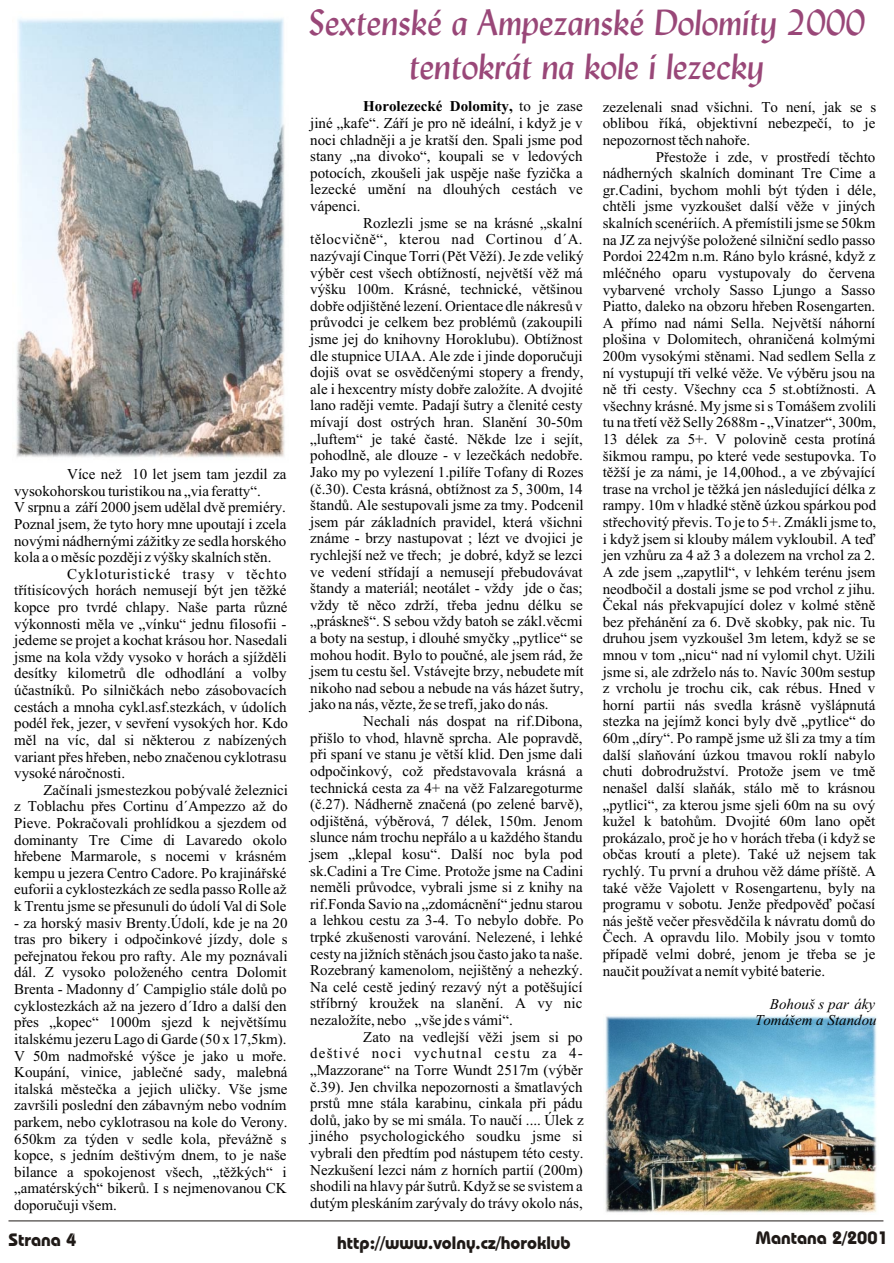
<style>
.page{position:relative;width:894px;height:1263px;background:#fff}
.page>*{position:absolute;margin:0;border:0;box-sizing:border-box;transform-origin:0 0}
.t1{font:italic 36px/43.7px "Lydian BT";color:#994778;text-align:center}
.t2{font:18px "Bauhaus Md BT";color:#1f1a17}
.t3{font:15px/16.6px "Times New Roman";color:#000;text-align:justify}
.t4{font:italic 15px/16.6px "Times New Roman";color:#000;text-align:right}
.s1{font-weight:700}
</style>
<div class="page">
<hr style="left:9px;top:1221px;width:874px;height:1px;background:#1f1a17">
<img style="left:605px;top:1016px;width:272px;height:197px">
<img style="left:16px;top:18px;width:269px;height:440px">
<p class="t3" style="left:14px;top:467px;width:274px;text-align:left;text-indent:53px">Více než 10 let jsem tam jezdil za vysokohorskou turistikou na „via feratty“.<br>V srpnu a záøí 2000 jsem udìlal dvì premiéry.<br>Poznal jsem, že tyto hory mne upoutají i zcela novými nádhernými zážitky ze sedla horského kola a o mìsíc pozdìji z výšky skalních stìn.</p>
<p class="t3" style="left:14px;top:567px;width:275px;text-indent:53px">Cykloturistické trasy v tìchto tøítisícových horách nemusejí být jen tìžké kopce pro tvrdé chlapy. Naše parta rùzné výkonnosti mìla ve „vínku“ jednu filosofii - jedeme se projet a kochat krásou hor. Nasedali jsme na kola vždy vysoko v horách a sjíždìli desítky kilometrù dle odhodlání a volby úèastníkù. Po silnièkách nebo zásobovacích cestách a mnoha cykl.asf.stezkách, v údolích podél øek, jezer, v sevøení vysokých hor. Kdo mìl na víc, dal si nìkterou z nabízených variant pøes høeben, nebo znaèenou cyklotrasu vysoké nároènosti.</p>
<p class="t3" style="left:14px;top:783px;width:275px;text-indent:29px">Zaèínali jsme stezkou po bývalé železnici z Toblachu pøes Cortinu d´Ampezzo až do Pieve. Pokraèovali prohlídkou a sjezdem od dominanty Tre Cime di Lavaredo okolo høebene Marmarole, s nocemi v krásném kempu u jezera Centro Cadore. Po krajináøské euforii a cyklostezkách ze sedla passo Rolle až k Trentu jsme se pøesunuli do údolí Val di Sole</p>
<p class="t3" style="left:14px;top:916px;width:275px">- za horský masiv Brenty.Údolí, kde je na 20 tras pro bikery i odpoèinkové jízdy, dole s peøejnatou øekou pro rafty. Ale my poznávali dál. Z vysoko položeného centra Dolomit Brenta - Madonny d´ Campiglio stále dolù po cyklostezkách až na jezero d´Idro a další den pøes „kopec“ 1000m sjezd k nejvìtšímu italskému jezeru Lago di Garde (50 x 17,5km).<br>V 50m nadmoøské výšce je jako u moøe.<br>Koupání, vinice, jableèné sady, malebná italská mìsteèka a jejich ulièky. Vše jsme završili poslední den zábavným nebo vodním parkem, nebo cyklotrasou na kole do Verony.<br>650km za týden v sedle kola, pøevážnì s kopce, s jedním deštivým dnem, to je naše bilance a spokojenost všech, „tìžkých“ i „amatérských“ bikerù. I s nejmenovanou CK doporuèuji všem.</p>
<h1 class="t1" style="left:309px;top:4px;width:558px">Sextenské a Ampezanské Dolomity 2000 tentokrát na kole i lezecky</h1>
<p class="t3" style="left:310px;top:100px;width:274px;text-indent:53px"><span class="s1">Horolezecké Dolomity,</span> to je zase jiné „kafe“. Záøí je pro nì ideální, i když je v noci chladnìji a je kratší den. Spali jsme pod stany „na divoko“, koupali se v ledových potocích, zkoušeli jak uspìje naše fyzièka a lezecké umìní na dlouhých cestách ve vápenci.</p>
<p class="t3" style="left:310px;top:216px;width:275px;text-indent:53px">Rozlezli jsme se na krásné „skalní tìlocviènì“, kterou nad Cortinou d´A. nazývají Cinque Torri (Pìt Vìží). Je zde veliký výbìr cest všech obtížností, nejvìtší vìž má výšku 100m. Krásné, technické, vìtšinou dobøe odjištìné lezení. Orientace dle nákresù v prùvodci je celkem bez problémù (zakoupili jsme jej do knihovny Horoklubu). Obtížnost dle stupnice UIAA. Ale zde i jinde doporuèuji dojiš•ovat se osvìdèenými stopery a frendy, ale i hexcentry místy dobøe založíte. A dvojité lano radìji vemte. Padají šutry a èlenité cesty mívají dost ostrých hran. Slanìní 30-50m „luftem“ je také èasté. Nìkde lze i sejít, pohodlnì, ale dlouze - v lezeèkách nedobøe.<br>Jako my po vylezení 1.pilíøe Tofany di Rozes (è.30). Cesta krásná, obtížnost za 5, 300m, 14 štandù. Ale sestupovali jsme za tmy. Podcenil jsem pár základních pravidel, která všichni známe - brzy nastupovat ; lézt ve dvojici je rychlejší než ve tøech; je dobré, když se lezci ve vedení støídají a nemusejí pøebudovávat štandy a materiál; neotálet - vždy• jde o èas; vždy tì nìco zdrží, tøeba jednu délku se „práskneš“. S sebou vždy batoh se zákl.vìcmi a boty na sestup, i dlouhé smyèky „pytlice“ se mohou hodit. Bylo to pouèné, ale jsem rád, že jsem tu cestu šel. Vstávejte brzy, nebudete mít nikoho nad sebou a nebude na vás házet šutry, jako na nás, vìzte, že se trefí, jako do nás.</p>
<p class="t3" style="left:310px;top:714px;width:275px;text-indent:53px">Nechali nás dospat na rif.Dibona, pøišlo to vhod, hlavnì sprcha. Ale popravdì, pøi spaní ve stanu je vìtší klid. Den jsme dali odpoèinkový, což pøedstavovala krásná a technická cesta za 4+ na vìž Falzaregoturme (è.27). Nádhernì znaèená (po zelené barvì), odjištìná, výbìrová, 7 délek, 150m. Jenom slunce nám trochu nepøálo a u každého štandu jsem „klepal kosu“. Další noc byla pod sk.Cadini a Tre Cime. Protože jsme na Cadini nemìli prùvodce, vybrali jsme si z knihy na rif.Fonda Savio na „zdomácnìní“ jednu starou a lehkou cestu za 3-4. To nebylo dobøe. Po trpké zkušenosti varování. Nelezené, i lehké cesty na jižních stìnách jsou èasto jako ta naše.<br>Rozebraný kamenolom, nejištìný a nehezký.<br>Na celé cestì jediný rezavý nýt a potìšující støíbrný kroužek na slanìní. A vy nic nezaložíte, nebo• „vše jde s vámi“.</p>
<p class="t3" style="left:310px;top:1030px;width:275px;text-indent:53px">Zato na vedlejší vìži jsem si po deštivé noci vychutnal cestu za 4- „Mazzorane“ na Torre Wundt 2517m (výbìr è.39). Jen chvilka nepozornosti a šmatlavých prstù mne stála karabinu, cinkala pøi pádu dolù, jako by se mi smála. To nauèí .... Úlek z jiného psychologického soudku jsme si vybrali den pøedtím pod nástupem této cesty.<br>Nezkušení lezci nám z horních partií (200m) shodili na hlavy pár šutrù. Když se se svistem a dutým pleskáním zarývaly do trávy okolo nás,</p>
<p class="t3" style="left:603px;top:100px;width:275px">zezelenali snad všichni. To není, jak se s oblibou øíká, objektivní nebezpeèí, to je nepozornost tìch nahoøe.</p>
<p class="t3" style="left:603px;top:150px;width:275px;text-indent:53px">Pøestože i zde, v prostøedí tìchto nádherných skalních dominant Tre Cime a gr.Cadini, bychom mohli být týden i déle, chtìli jsme vyzkoušet další vìže v jiných skalních scenériích. A pøemístili jsme se 50km na JZ za nejvýše položené silnièní sedlo passo Pordoi 2242m n.m. Ráno bylo krásné, když z mléèného oparu vystupovaly do èervena vybarvené vrcholy Sasso Ljungo a Sasso Piatto, daleko na obzoru høeben Rosengarten.<br>A pøímo nad námi Sella. Nejvìtší náhorní plošina v Dolomitech, ohranièená kolmými 200m vysokými stìnami. Nad sedlem Sella z ní vystupují tøi velké vìže. Ve výbìru jsou na nì tøi cesty. Všechny cca 5 st.obtížnosti. A všechny krásné. My jsme si s Tomášem zvolili tu na tøetí vìž Selly 2688m - „Vinatzer“, 300m, 13 délek za 5+. V polovinì cesta protíná šikmou rampu, po které vede sestupovka. To tìžší je za námi, je 14,00hod., a ve zbývající trase na vrchol je tìžká jen následující délka z rampy. 10m v hladké stìnì úzkou spárkou pod støechovitý pøevis. To je to 5+. Zmákli jsme to, i když jsem si klouby málem vykloubil. A teï jen vzhùru za 4 až 3 a dolezem na vrchol za 2.<br>A zde jsem „zapytlil“, v lehkém terénu jsem neodboèil a dostali jsme se pod vrchol z jihu.<br>Èekal nás pøekvapující dolez v kolmé stìnì bez pøehánìní za 6. Dvì skobky, pak nic. Tu druhou jsem vyzkoušel 3m letem, když se se mnou v tom „nicu“ nad ní vylomil chyt. Užili jsme si, ale zdrželo nás to. Navíc 300m sestup z vrcholu je trochu cik, cak rébus. Hned v horní partii nás svedla krásnì vyšlápnutá stezka na jejímž konci byly dvì „pytlice“ do 60m „díry“. Po rampì jsme už šli za tmy a tím další slaòování úzkou tmavou roklí nabylo chuti dobrodružství. Protože jsem ve tmì nenašel další slaòák, stálo mì to krásnou „pytlici“, za kterou jsme sjeli 60m na su•ový kužel k batohùm. Dvojité 60m lano opìt prokázalo, proè je ho v horách tøeba (i když se obèas kroutí a plete). Také už nejsem tak rychlý. Tu první a druhou vìž dáme pøíštì. A také vìže Vajolett v Rosengartenu, byly na programu v sobotu. Jenže pøedpovìï poèasí nás ještì veèer pøesvìdèila k návratu domù do Èech. A opravdu lilo. Mobily jsou v tomto pøípadì velmi dobré, jenom je tøeba se je nauèit používat a nemít vybité baterie.</p>
<p class="t4" style="left:755px;top:997px;width:123px">Bohouš s par•áky<br>Tomášem a Standou</p>
<p class="t2" style="left:9px;top:1232px;width:69px">Stran<span class="s1">a 4</span></p>
<p class="t2" style="left:337px;top:1235px;width:235px">http://www.volny.cz/horoklub</p>
<p class="t2" style="left:756px;top:1230px;width:133px">Mantana <span class="s1">2</span>/2001</p>
</div>
